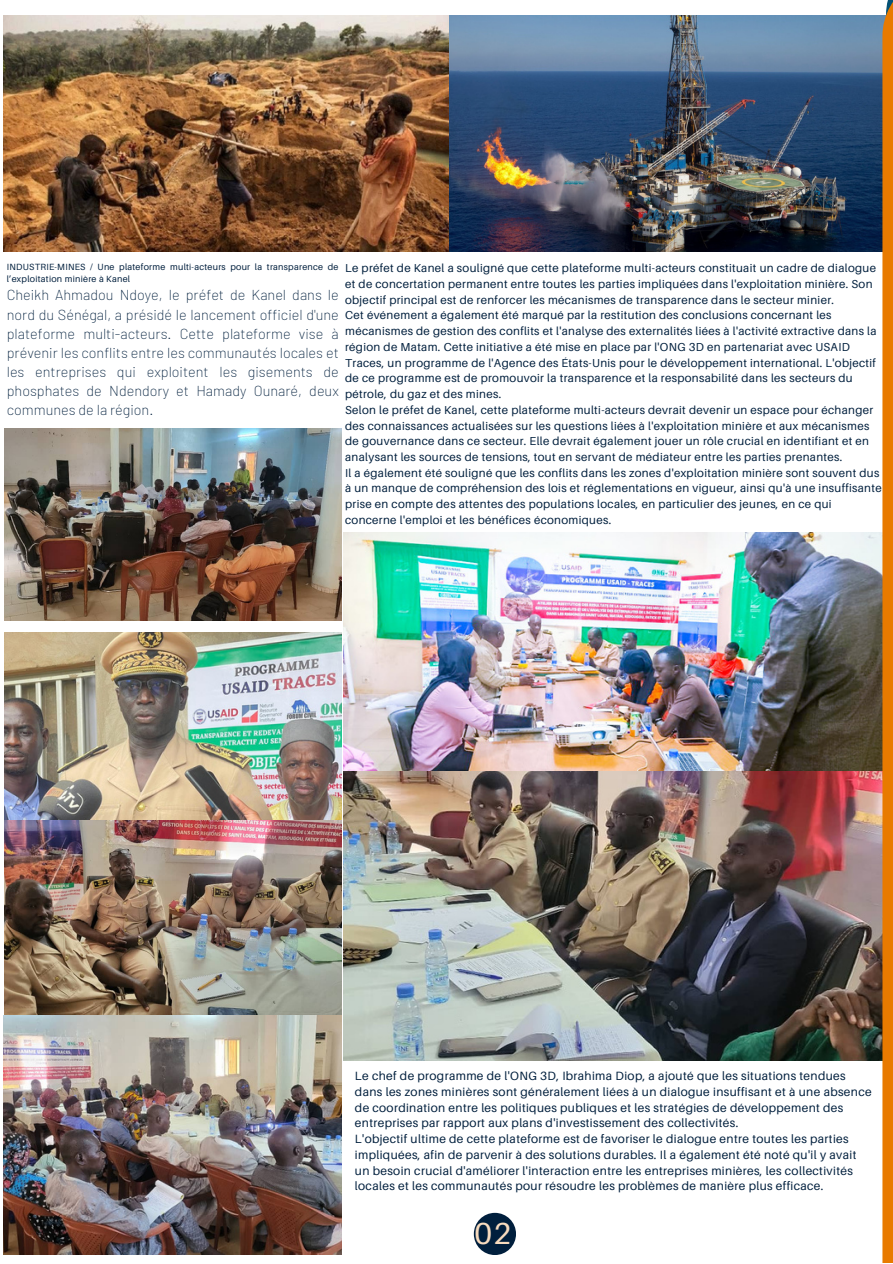
<style>
.page{position:relative;width:893px;height:1264px;background:#fff}
.page>*{position:absolute;margin:0;border:0;box-sizing:border-box;transform-origin:0 0}
.t1{font:30.3px "Aileron";color:#f8dcbf}
.t2{font:200 14.4px/19px "Barlow";color:#001f3d;text-align:justify}
.t3{font:12px/15.8px "Aileron";letter-spacing:.03em;color:#001f3d}
.t4{font:11.55px/15.8px "Aileron";letter-spacing:.03em;color:#001f3d}
.t5{font:9px/12.3px "Aileron";letter-spacing:.03em;color:#001f3d}
</style>
<div class="page">
<div style="left:474px;top:1212px;width:42px;height:42px;background:#001f3d;border-radius:50%"></div>
<img style="left:3px;top:632px;width:339px;height:622px">
<img style="left:4px;top:428px;width:337px;height:193px">
<img style="left:3px;top:16px;width:879px;height:235px">
<img style="left:343px;top:533px;width:539px;height:527px">
<div style="left:882px;top:0;width:10px;height:1262px;background:#e87a00"></div>
<p class="t5" style="left:7px;top:260px;width:333px">INDUSTRIE-MINES / Une plateforme multi-acteurs pour la transparence de l’exploitation minière à Kanel</p>
<p class="t2" style="left:7px;top:285px;width:333px">Cheikh Ahmadou Ndoye, le préfet de Kanel dans le nord du Sénégal, a présidé le lancement officiel d'une plateforme multi-acteurs. Cette plateforme vise à prévenir les conflits entre les communautés locales et les entreprises qui exploitent les gisements de phosphates de Ndendory et Hamady Ounaré, deux communes de la région.</p>
<p class="t4" style="left:345px;top:260px;width:532px">Le préfet de Kanel a souligné que cette plateforme multi-acteurs constituait un cadre de dialogue et de concertation permanent entre toutes les parties impliquées dans l'exploitation minière. Son objectif principal est de renforcer les mécanismes de transparence dans le secteur minier.</p>
<p class="t4" style="left:345px;top:307px;width:533px">Cet événement a également été marqué par la restitution des conclusions concernant les mécanismes de gestion des conflits et l'analyse des externalités liées à l'activité extractive dans la région de Matam. Cette initiative a été mise en place par l'ONG 3D en partenariat avec USAID Traces, un programme de l'Agence des États-Unis pour le développement international. L'objectif de ce programme est de promouvoir la transparence et la responsabilité dans les secteurs du pétrole, du gaz et des mines.</p>
<p class="t4" style="left:345px;top:401px;width:529px">Selon le préfet de Kanel, cette plateforme multi-acteurs devrait devenir un espace pour échanger des connaissances actualisées sur les questions liées à l'exploitation minière et aux mécanismes de gouvernance dans ce secteur. Elle devrait également jouer un rôle crucial en identifiant et en analysant les sources de tensions, tout en servant de médiateur entre les parties prenantes.</p>
<p class="t4" style="left:345px;top:464px;width:538px">Il a également été souligné que les conflits dans les zones d'exploitation minière sont souvent dus à un manque de compréhension des lois et réglementations en vigueur, ainsi qu'à une insuffisante prise en compte des attentes des populations locales, en particulier des jeunes, en ce qui concerne l'emploi et les bénéfices économiques.</p>
<p class="t3" style="left:355px;top:1067px;width:518px">Le chef de programme de l'ONG 3D, Ibrahima Diop, a ajouté que les situations tendues dans les zones minières sont généralement liées à un dialogue insuffisant et à une absence de coordination entre les politiques publiques et les stratégies de développement des entreprises par rapport aux plans d'investissement des collectivités.</p>
<p class="t3" style="left:355px;top:1130px;width:503px">L'objectif ultime de cette plateforme est de favoriser le dialogue entre toutes les parties impliquées, afin de parvenir à des solutions durables. Il a également été noté qu'il y avait un besoin crucial d'améliorer l'interaction entre les entreprises minières, les collectivités locales et les communautés pour résoudre les problèmes de manière plus efficace.</p>
<p class="t1" style="left:474px;top:1214px;width:38px">02</p>
</div>
